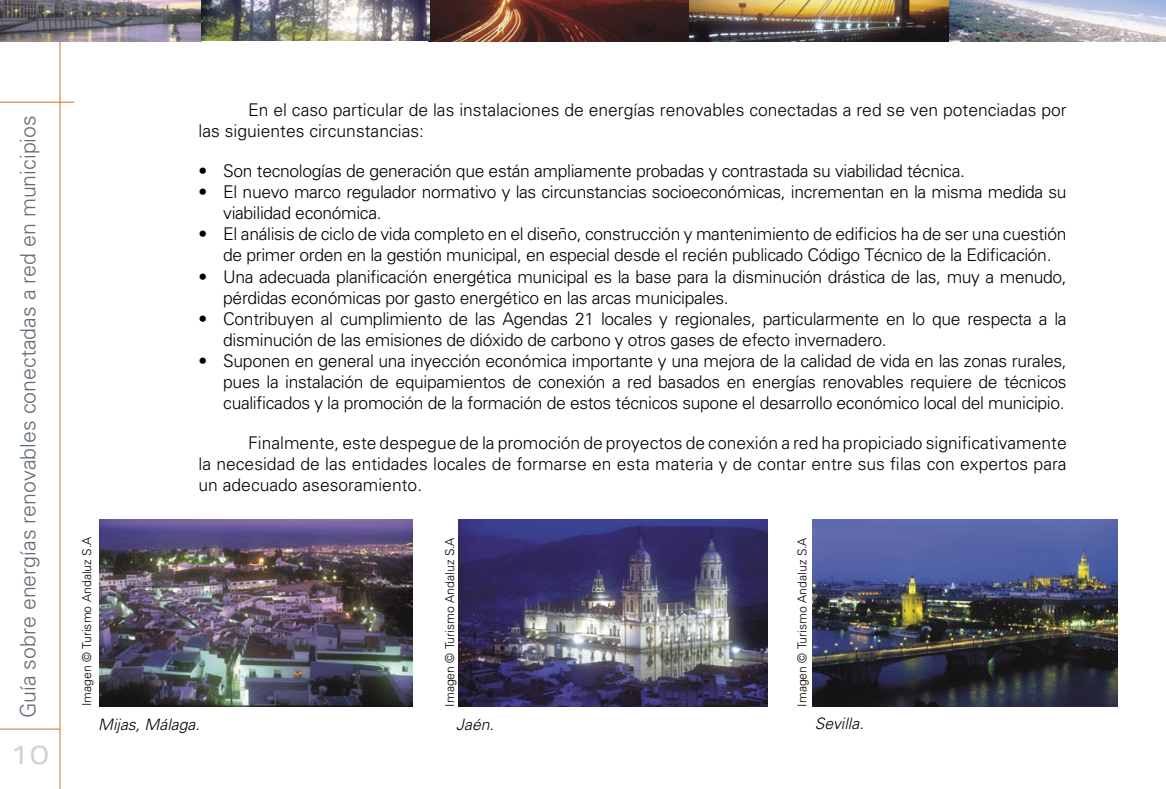
<style>
.page{position:relative;width:1166px;height:789px;background:#fff}
.page>*{position:absolute;margin:0;border:0;box-sizing:border-box;transform-origin:0 0}
.t1{font:expanded 26.25px "Univers";color:#ccd2d8}
.t2{font:300 21.35px "Univers";color:#616d78}
.t3{font:300 17.5px/21px "Univers";letter-spacing:-.02em;color:#000}
.t4{font:300 17.5px/21px "Univers";color:#000}
.t5{font:italic 300 15.75px "Univers";color:#000}
.t6{font:300 12.25px "Univers";color:#000}
</style>
<div class="page">
<hr style="left:0;top:102px;width:74px;height:1px;background:#cf7127">
<hr style="left:60px;top:0;width:1px;height:789px;background:#cf7127">
<hr style="left:0;top:728px;width:60px;height:1px;background:#cf7127">
<img style="left:0;top:0;width:949px;height:41px">
<img style="left:949px;top:0;width:217px;height:41px">
<img style="left:458px;top:519px;width:309px;height:187px">
<img style="left:99px;top:519px;width:313px;height:187px">
<img style="left:813px;top:519px;width:304px;height:187px">
<p class="t2" style="left:15px;top:718px;width:604px;rotate:-90deg">Guía sobre energías renovables conectadas a red en municipios</p>
<h1 class="t1" style="left:10px;top:738px;width:40px">10</h1>
<p class="t6" style="left:79px;top:706px;width:171px;rotate:-90deg">Imagen © Turismo Andaluz S.A</p>
<p class="t4" style="left:198px;top:99px;width:870px;text-indent:50px">En el caso particular de las instalaciones de energías renovables conectadas a red se ven potenciadas por las siguientes circunstancias:</p>
<p class="t3" style="left:198px;top:161px;width:768px">• Son tecnologías de generación que están ampliamente probadas y contrastada su viabilidad técnica.</p>
<p class="t3" style="left:223px;top:182px;width:845px;text-indent:-25px">• El nuevo marco regulador normativo y las circunstancias socioeconómicas, incrementan en la misma medida su viabilidad económica.</p>
<p class="t3" style="left:198px;top:224px;width:869px;text-align:center">• El análisis de ciclo de vida completo en el diseño, construcción y mantenimiento de edificios ha de ser una cuestión de primer orden en la gestión municipal, en especial desde el recién publicado Código Técnico de la Edificación.</p>
<p class="t3" style="left:223px;top:266px;width:845px;text-indent:-25px">• Una adecuada planificación energética municipal es la base para la disminución drástica de las, muy a menudo, pérdidas económicas por gasto energético en las arcas municipales.</p>
<p class="t3" style="left:223px;top:308px;width:845px;text-indent:-25px">• Contribuyen al cumplimiento de las Agendas 21 locales y regionales, particularmente en lo que respecta a la disminución de las emisiones de dióxido de carbono y otros gases de efecto invernadero.</p>
<p class="t3" style="left:223px;top:350px;width:845px;text-align:justify;text-indent:-25px">• Suponen en general una inyección económica importante y una mejora de la calidad de vida en las zonas rurales, pues la instalación de equipamientos de conexión a red basados en energías renovables requiere de técnicos cualificados y la promoción de la formación de estos técnicos supone el desarrollo económico local del municipio.</p>
<p class="t3" style="left:198px;top:433px;width:870px;text-align:justify;text-indent:50px">Finalmente, este despegue de la promoción de proyectos de conexión a red ha propiciado significativamente la necesidad de las entidades locales de formarse en esta materia y de contar entre sus filas con expertos para un adecuado asesoramiento.</p>
<p class="t6" style="left:442px;top:707px;width:171px;rotate:-90deg">Imagen © Turismo Andaluz S.A</p>
<p class="t6" style="left:795px;top:707px;width:171px;rotate:-90deg">Imagen © Turismo Andaluz S.A</p>
<p class="t5" style="left:98px;top:714px;width:103px">Mijas, Málaga.</p>
<p class="t5" style="left:456px;top:714px;width:39px">Jaén.</p>
<p class="t5" style="left:815px;top:713px;width:50px">Sevilla.</p>
</div>
